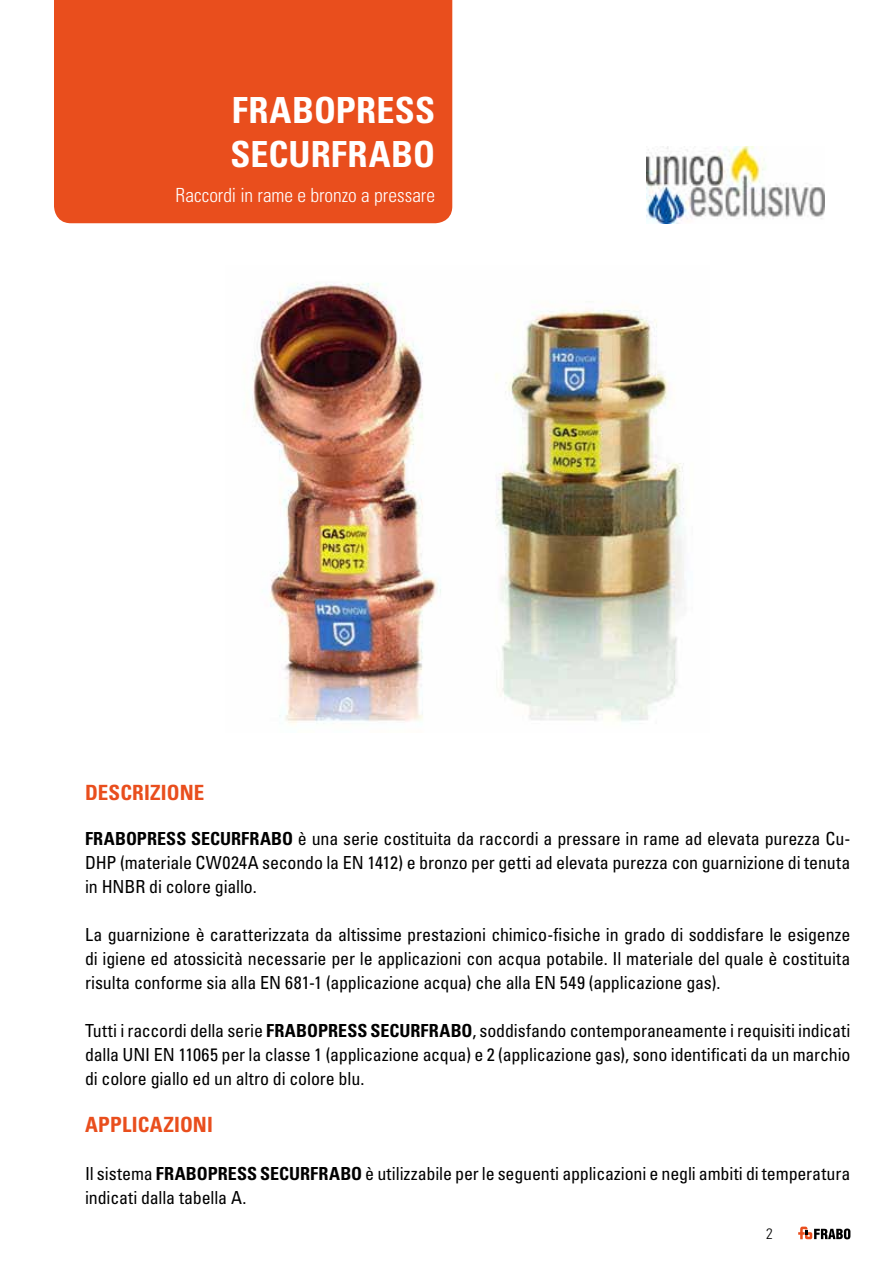
<style>
.page{position:relative;width:893px;height:1263px;background:#fff}
.page>*{position:absolute;margin:0;border:0;box-sizing:border-box;transform-origin:0 0}
.t1{font:700 condensed 36px/43.5px "Univers LT Std";letter-spacing:.005em;color:#fff}
.t2{font:700 condensed 21px "Univers LT Std";letter-spacing:.01em;color:#e94e1d}
.t3{font:300 condensed 19.5px "Univers LT Std";color:#fff}
.t4{font:condensed 18px/24px "Univers LT Std";letter-spacing:-.01em;color:#000;text-align:justify}
.t5{font:300 condensed 15px "Univers LT Std";color:#000}
.s1{font-weight:700}
</style>
<div class="page">
<img style="left:646px;top:147px;width:179px;height:76px">
<svg style="left:798px;top:1226px;width:52px;height:13px"></svg>
<div style="left:54px;top:0;width:398px;height:223px;background:#e94e1d"></div>
<img style="left:252px;top:283px;width:432px;height:442px">
<h1 class="t1" style="left:231px;top:88px;width:206px">FRABOPRESS<br>SECURFRABO</h1>
<p class="t3" style="left:176px;top:184px;width:261px">Raccordi in rame e bronzo a pressare</p>
<p class="t2" style="left:85px;top:780px;width:121px">DESCRIZIONE</p>
<p class="t4" style="left:85px;top:827px;width:767px"><span class="s1">FRABOPRESS SECURFRABO</span> è una serie costituita da raccordi a pressare in rame ad elevata purezza Cu-DHP (materiale CW024A secondo la EN 1412) e bronzo per getti ad elevata purezza con guarnizione di tenuta in HNBR di colore giallo.</p>
<p class="t4" style="left:85px;top:923px;width:767px">La guarnizione è caratterizzata da altissime prestazioni chimico-fisiche in grado di soddisfare le esigenze di igiene ed atossicità necessarie per le applicazioni con acqua potabile. Il materiale del quale è costituita risulta conforme sia alla EN 681-1 (applicazione acqua) che alla EN 549 (applicazione gas).</p>
<p class="t4" style="left:85px;top:1019px;width:767px">Tutti i raccordi della serie <span class="s1">FRABOPRESS SECURFRABO</span>, soddisfando contemporaneamente i requisiti indicati dalla UNI EN 11065 per la classe 1 (applicazione acqua) e 2 (applicazione gas), sono identificati da un marchio di colore giallo ed un altro di colore blu.</p>
<p class="t2" style="left:85px;top:1111px;width:129px">APPLICAZIONI</p>
<p class="t4" style="left:85px;top:1161px;width:767px">Il sistema <span class="s1">FRABOPRESS SECURFRABO</span> è utilizzabile per le seguenti applicazioni e negli ambiti di temperatura indicati dalla tabella A.</p>
<p class="t5" style="left:766px;top:1225px;width:8px">2</p>
</div>
